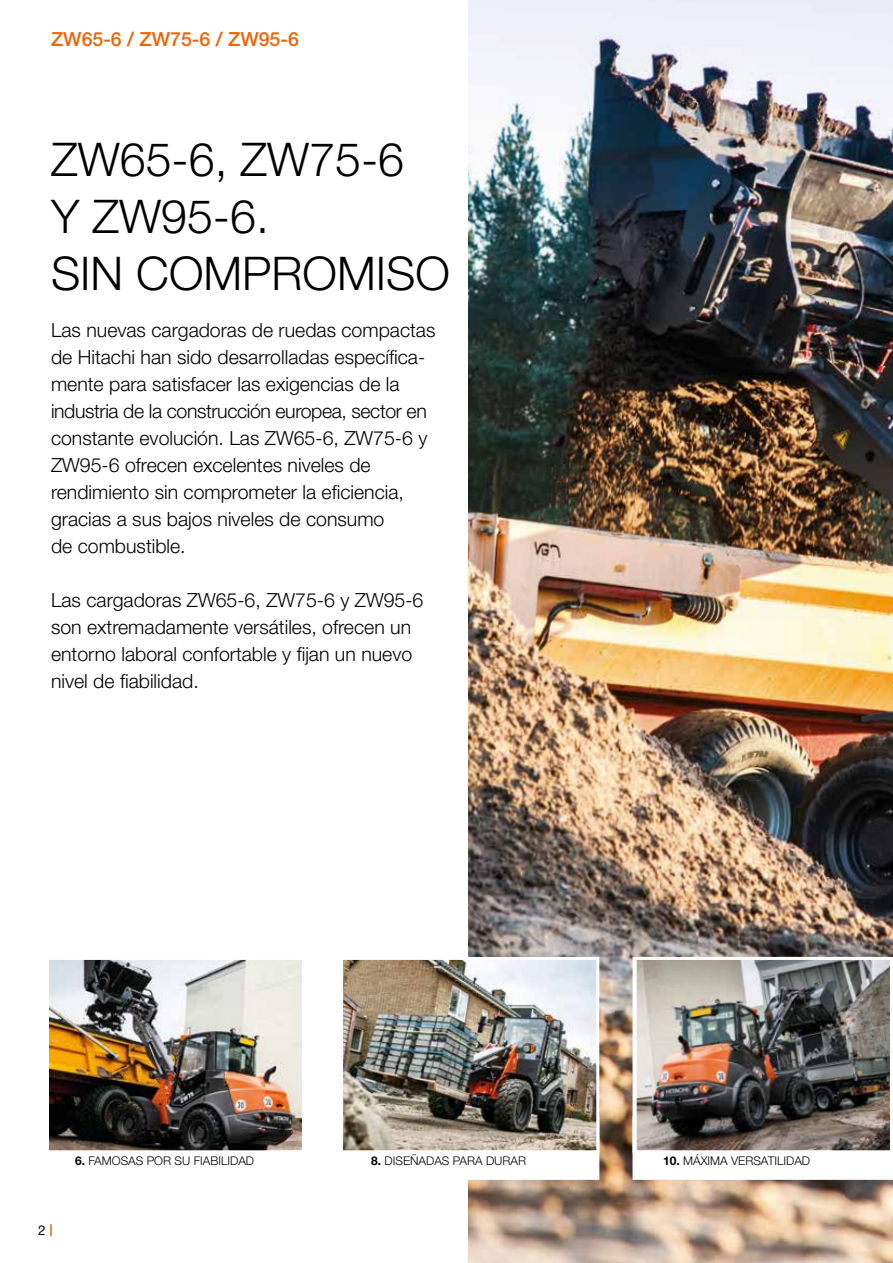
<style>
.page{position:relative;width:893px;height:1263px;background:#fff}
.page>*{position:absolute;margin:0;border:0;box-sizing:border-box;transform-origin:0 0}
.t1{font:300 46.5px/57px "Helvetica Neue LT Pro";color:#000}
.t2{font:300 19.5px/27px "Helvetica Neue LT Pro";color:#000}
.t3{font:500 19.5px "Helvetica Neue LT Pro";color:#ec6608}
.t4{font:13.5px "Helvetica Neue LT Pro";color:#000}
.t5{font:300 12px "Helvetica Neue LT Pro";color:#000}
.s1{font-weight:700}
</style>
<div class="page">
<svg style="left:50px;top:1224px;width:2px;height:12px"></svg>
<img style="left:469px;top:0;width:424px;height:1263px">
<div style="left:634px;top:1118px;width:257px;height:60px;background:#fff"></div>
<div style="left:632px;top:1116px;width:261px;height:64px;border:3px solid #fff"></div>
<img style="left:638px;top:961px;width:251px;height:188px">
<div style="left:634px;top:957px;width:259px;height:196px;border:3px solid #fff"></div>
<div style="left:340px;top:1116px;width:259px;height:64px;background:#fff;border:3px solid #fff"></div>
<img style="left:344px;top:961px;width:251px;height:188px">
<div style="left:340px;top:957px;width:259px;height:196px;border:3px solid #fff"></div>
<img style="left:50px;top:961px;width:251px;height:188px">
<div style="left:46px;top:957px;width:259px;height:196px;border:3px solid #fff"></div>
<p class="t3" style="left:51px;top:27px;width:249px">ZW65-6 / ZW75-6 / ZW95-6</p>
<h1 class="t1" style="left:51px;top:130px;width:400px">ZW65-6, ZW75-6<br>Y ZW95-6.<br>SIN COMPROMISO</h1>
<p class="t2" style="left:51px;top:316px;width:386px">Las nuevas cargadoras de ruedas compactas de Hitachi han sido desarrolladas específica&shy;mente para satisfacer las exigencias de la industria de la construcción europea, sector en constante evolución. Las ZW65-6, ZW75-6 y ZW95-6 ofrecen excelentes niveles de rendimiento sin comprometer la eficiencia, gracias a sus bajos niveles de consumo<br>de combustible.</p>
<p class="t2" style="left:51px;top:586px;width:374px">Las cargadoras ZW65-6, ZW75-6 y ZW95-6 son extremadamente versátiles, ofrecen un entorno laboral confortable y fijan un nuevo nivel de fiabilidad.</p>
<p class="t4" style="left:38px;top:1222px;width:9px">2</p>
<p class="t5" style="left:75px;top:1153px;width:167px"><span class="s1">4</span> DEMANDA DE PERFECCIÓN</p>
<p class="t5" style="left:75px;top:1153px;width:180px"><span class="s1">6.</span> FAMOSAS POR SU FIABILIDAD</p>
<p class="t5" style="left:371px;top:1153px;width:156px"><span class="s1">8.</span> DISEÑADAS PARA DURAR</p>
<p class="t5" style="left:663px;top:1153px;width:148px"><span class="s1">10.</span> MÁXIMA VERSATILIDAD</p>
</div>
